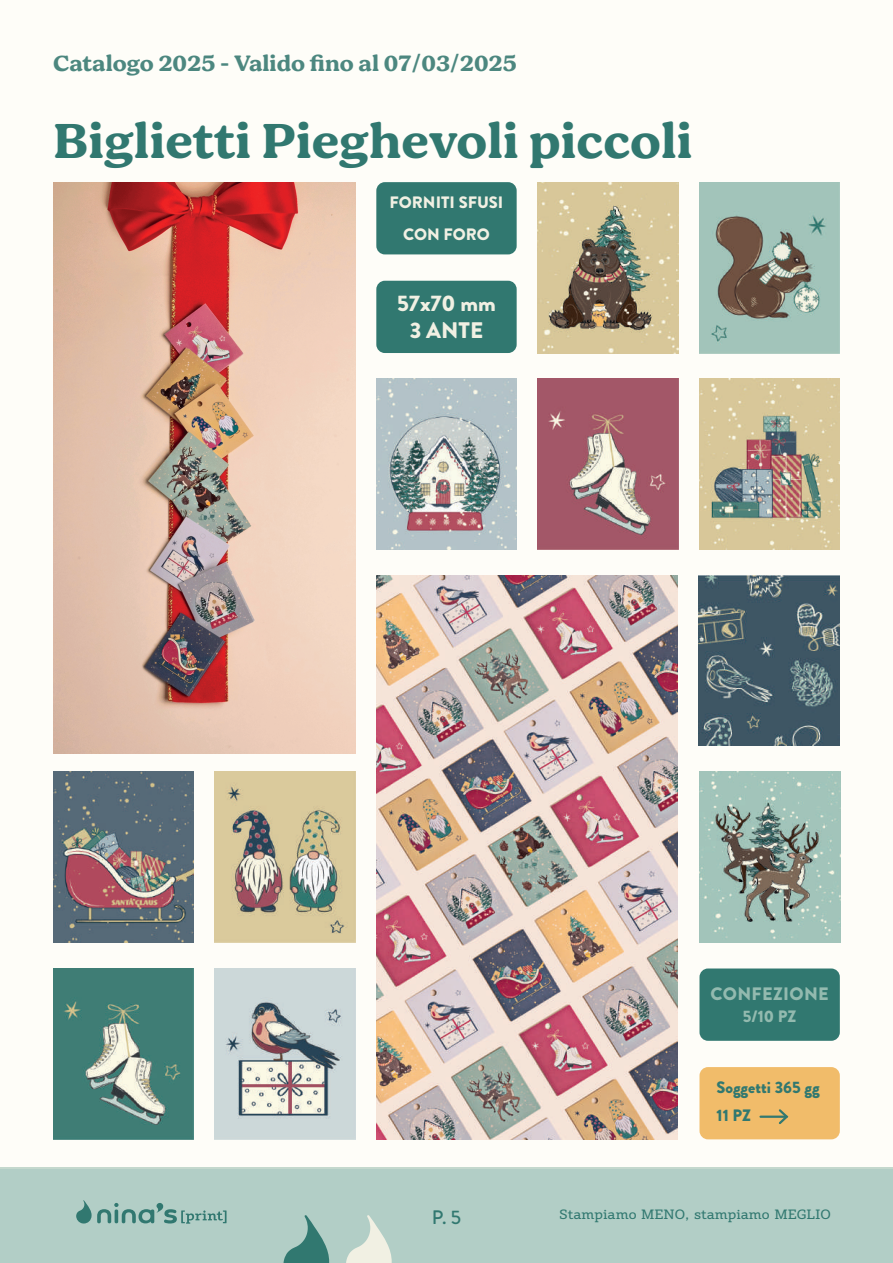
<style>
.page{position:relative;width:893px;height:1263px;background:#fff}
.page>*{position:absolute;margin:0;border:0;box-sizing:border-box;transform-origin:0 0}
.t1{font:700 49.5px "Bogue";color:#317870}
.t2{font:700 22.5px "Bogue";color:#34776f}
.t3{font:900 22.5px/27px "Brandon Grotesque";color:#f1f0e3;text-align:center}
.t4{font:500 19.5px "Brandon Grotesque";color:#317870}
.t5{font:900 18px "Brandon Grotesque";letter-spacing:.02em;color:#93baaf}
.t6{font:900 16.5px/31.5px "Brandon Grotesque";color:#f1f0e3;text-align:center}
.t7{font:900 16.5px/28.2px "Brandon Grotesque";color:#317870}
.t8{font:900 16.5px "Brandon Grotesque";color:#93baaf}
.t9{font:13.5px "Vaccine";color:#317870}
</style>
<div class="page">
<div style="left:0;top:1167px;width:893px;height:96px;background:#b2cec6"></div>
<div style="left:0;top:0;width:893px;height:1168px;background:#fefdf8"></div>
<svg style="left:283px;top:1215px;width:46px;height:48px"></svg>
<svg style="left:346px;top:1215px;width:46px;height:48px"></svg>
<svg style="left:76px;top:1200px;width:151px;height:24px"></svg>
<img style="left:54px;top:182px;width:301px;height:571px">
<img style="left:376px;top:575px;width:302px;height:564px">
<img style="left:538px;top:379px;width:140px;height:171px">
<img style="left:538px;top:182px;width:140px;height:171px">
<img style="left:699px;top:182px;width:141px;height:171px">
<img style="left:700px;top:772px;width:140px;height:171px">
<img style="left:53px;top:968px;width:140px;height:171px">
<img style="left:699px;top:575px;width:140px;height:171px">
<img style="left:699px;top:379px;width:141px;height:171px">
<img style="left:215px;top:968px;width:140px;height:171px">
<img style="left:376px;top:379px;width:141px;height:171px">
<img style="left:53px;top:772px;width:140px;height:171px">
<img style="left:215px;top:772px;width:140px;height:171px">
<div style="left:376px;top:182px;width:141px;height:72px;background:#317870;border-radius:9px"></div>
<div style="left:376px;top:281px;width:141px;height:72px;background:#317870;border-radius:9px"></div>
<div style="left:699px;top:968px;width:141px;height:73px;background:#317870;border-radius:9px"></div>
<div style="left:699px;top:1067px;width:141px;height:72px;background:#f1bc6a;border-radius:9px"></div>
<hr style="left:760px;top:1115px;width:27px;height:3px;background:#317870">
<svg style="left:777px;top:1109px;width:12px;height:15px"></svg>
<p class="t2" style="left:53px;top:50px;width:465px">Catalogo 2025 - Valido fino al 07/03/2025</p>
<h1 class="t1" style="left:53px;top:112px;width:641px">Biglietti Pieghevoli piccoli</h1>
<p class="t6" style="left:390px;top:187px;width:115px">FORNITI SFUSI<br>CON FORO</p>
<p class="t3" style="left:397px;top:290px;width:100px">57x70 mm<br>3 ANTE</p>
<p class="t5" style="left:710px;top:981px;width:120px">CONFEZIONE</p>
<p class="t8" style="left:743px;top:1005px;width:55px">5/10 PZ</p>
<p class="t7" style="left:716px;top:1073px;width:105px">Soggetti 365 gg<br>11 PZ</p>
<p class="t4" style="left:432px;top:1204px;width:31px">P. 5</p>
<p class="t9" style="left:560px;top:1206px;width:273px">Stampiamo MENO, stampiamo MEGLIO</p>
</div>
